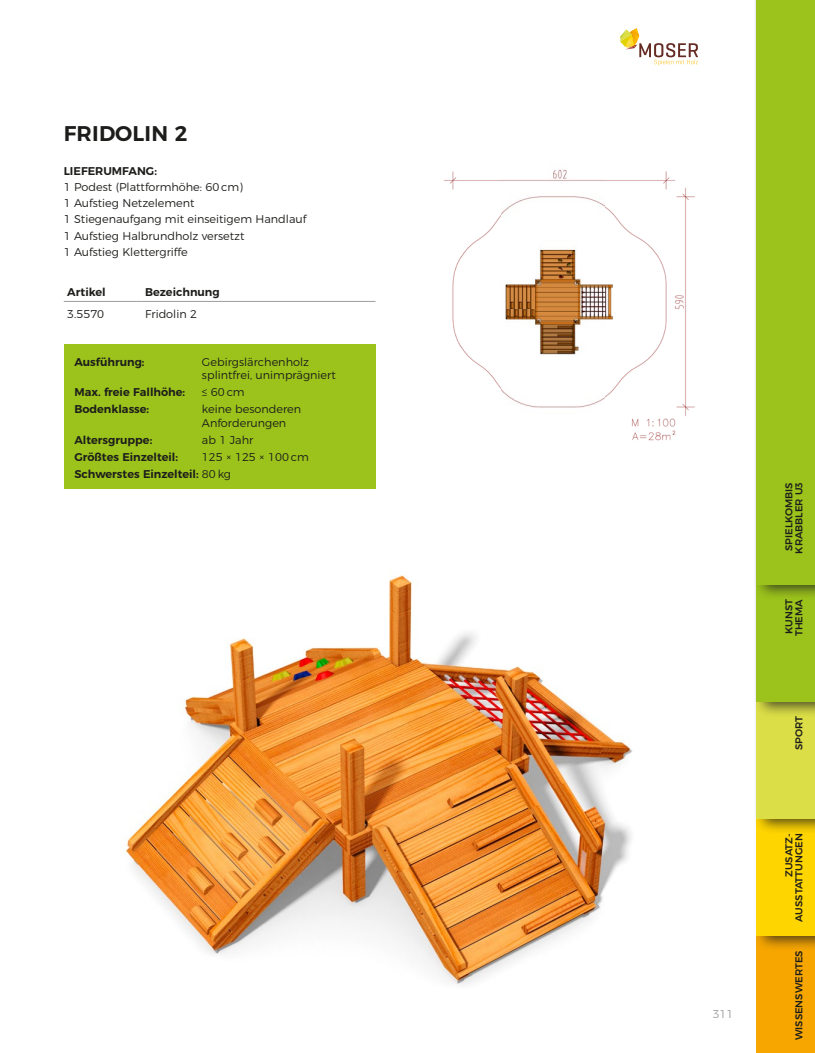
<style>
.page{position:relative;width:815px;height:1053px;background:#fff}
.page>*{position:absolute;margin:0;border:0;box-sizing:border-box;transform-origin:0 0}
.t1{font:600 21.25px "Montserrat";letter-spacing:.01em;color:#1d1d1b}
.t2{font:300 11.25px/16.2px "Montserrat";color:#1d1d1b}
.t3{font:600 11.25px/17px "Montserrat";color:#1d1d1b}
.t4{font:300 11.25px "Montserrat";color:#9d9d9c}
.t5{font:500 10px/10px "Montserrat";color:#1d1d1b}
.s1{font-weight:300}
</style>
<div class="page">
<img style="left:444px;top:169px;width:251px;height:272px">
<img style="left:125px;top:575px;width:507px;height:410px">
<hr style="left:64px;top:301px;width:78px;height:1px;background:#9d9d9c">
<hr style="left:142px;top:301px;width:233px;height:1px;background:#9d9d9c">
<div style="left:64px;top:344px;width:312px;height:144px;background:#9bc31c"></div>
<svg style="left:620px;top:28px;width:78px;height:38px"></svg>
<div style="left:756px;top:0;width:59px;height:1052px;background:#f7a600"></div>
<div style="left:754px;top:0;width:61px;height:951px;background:#1d1d1b;opacity:.75"></div>
<div style="left:756px;top:0;width:59px;height:935px;background:#ffd500"></div>
<div style="left:754px;top:0;width:61px;height:834px;background:#1d1d1b;opacity:.75"></div>
<div style="left:756px;top:0;width:59px;height:819px;background:#dbde46"></div>
<div style="left:754px;top:0;width:61px;height:717px;background:#1d1d1b;opacity:.75"></div>
<div style="left:756px;top:0;width:59px;height:702px;background:#9bc31c"></div>
<div style="left:754px;top:0;width:61px;height:600px;background:#1d1d1b;opacity:.75"></div>
<div style="left:756px;top:0;width:59px;height:585px;background:#9bc31c"></div>
<h1 class="t1" style="left:64px;top:116px;width:125px">FRIDOLIN 2</h1>
<p class="t3" style="left:64px;top:161px;width:95px">LIEFERUMFANG:</p>
<p class="t2" style="left:64px;top:178px;width:244px">1 Podest (Plattformhöhe: 60 cm)<br>1 Aufstieg Netzelement<br>1 Stiegenaufgang mit einseitigem Handlauf<br>1 Aufstieg Halbrundholz versetzt<br>1 Aufstieg Klettergriffe</p>
<p class="t3" style="left:67px;top:283px;width:40px">Artikel</p>
<p class="t3" style="left:145px;top:283px;width:76px">Bezeichnung</p>
<p class="t2" style="left:67px;top:304px;width:38px">3.5570</p>
<p class="t2" style="left:145px;top:304px;width:53px">Fridolin 2</p>
<p class="t3" style="left:74px;top:352px;width:72px">Ausführung:</p>
<p class="t2" style="left:202px;top:354px;width:135px;line-height:13.5px">Gebirgslärchenholz splintfrei, unimprägniert</p>
<p class="t3" style="left:74px;top:382px;width:112px">Max. freie Fallhöhe:</p>
<p class="t2" style="left:202px;top:383px;width:44px">≤ 60 cm</p>
<p class="t3" style="left:74px;top:399px;width:76px">Bodenklasse:</p>
<p class="t2" style="left:202px;top:401px;width:101px;line-height:13.5px">keine besonderen<br>Anforderungen</p>
<p class="t3" style="left:74px;top:430px;width:79px">Altersgruppe:</p>
<p class="t2" style="left:202px;top:430px;width:53px">ab 1 Jahr</p>
<p class="t3" style="left:74px;top:447px;width:105px">Größtes Einzelteil:</p>
<p class="t3" style="left:74px;top:447px;width:236px;text-indent:128px"><span class="s1">125 × 125 × 100 cm<br></span>Schwerstes Einzelteil: <span class="s1">80 kg</span></p>
<p class="t4" style="left:713px;top:1004px;width:22px">311</p>
<p class="t5" style="left:783px;top:553px;width:73px;rotate:-90deg">SPIELKOMBIS<br>KRABBLER U3</p>
<p class="t5" style="left:783px;top:636px;width:39px;rotate:-90deg">KUNST<br>THEMA</p>
<p class="t5" style="left:793px;top:750px;width:36px;rotate:-90deg">SPORT</p>
<p class="t5" style="left:783px;top:921px;width:90px;text-align:right;rotate:-90deg">ZUSATZ-<br>AUSSTATTUNGEN</p>
<p class="t5" style="left:793px;top:1040px;width:91px;rotate:-90deg">WISSENSWERTES</p>
</div>
